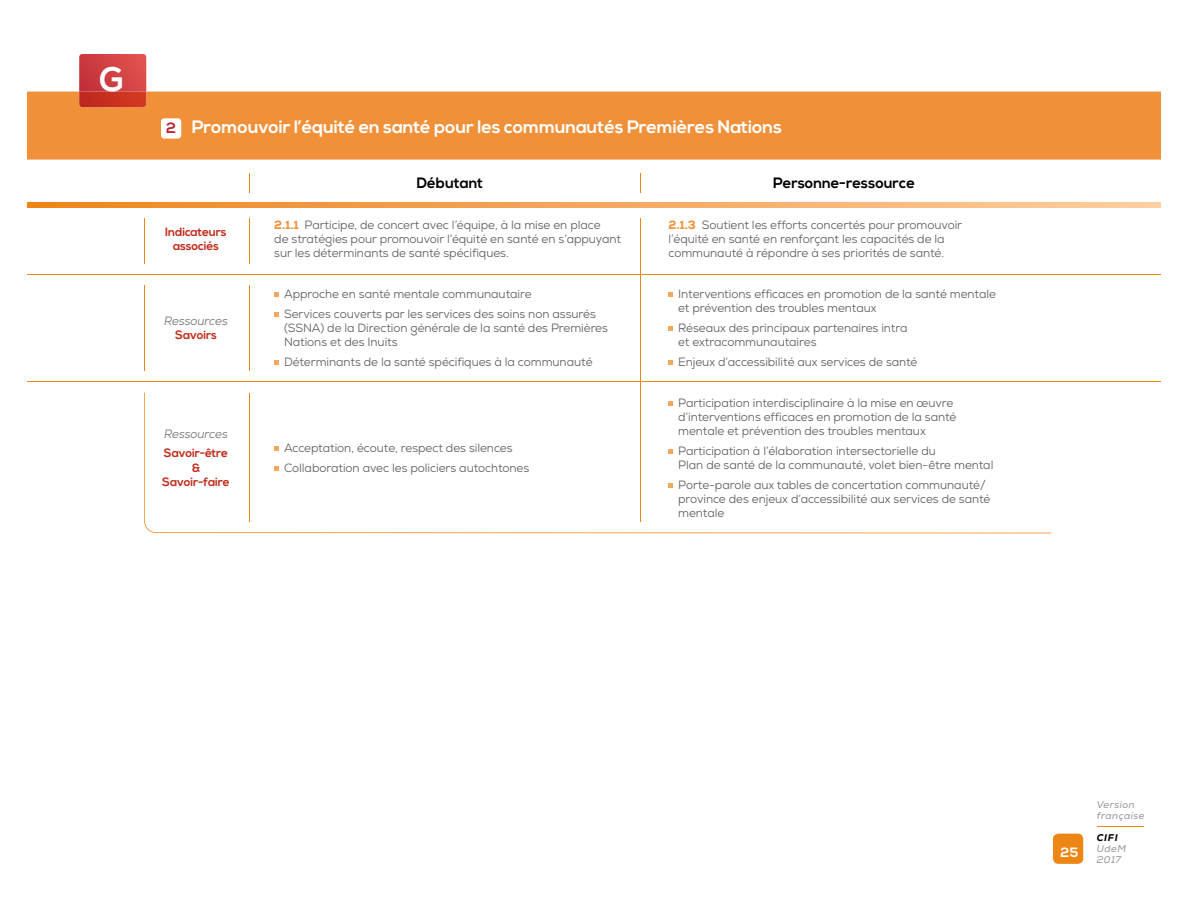
<style>
.page{position:relative;width:1188px;height:918px;background:#fff}
.page>*{position:absolute;margin:0;border:0;box-sizing:border-box;transform-origin:0 0}
.t1{font:700 33.75px "Nexa";color:#fff}
.t2{font:700 18px "Nexa";letter-spacing:-.005em;color:#fff}
.t3{font:700 15px "Nexa";color:#000}
.t4{font:700 13.5px "Nexa";color:#fff}
.t5{font:12px/14.2px "Nexa";letter-spacing:-.005em;color:#5e5e5f}
.t6{font:700 12px/14.2px "Nexa";letter-spacing:-.005em;color:#c02b1a;text-align:center}
.t7{font:italic 12px "Nexa";letter-spacing:-.005em;color:#727273}
.t8{font:italic 9.75px/10.8px "Nexa";letter-spacing:.05em;color:#919192}
.t9{font:italic 800 9.75px "Nexa";color:#000}
.s1{font-size:15px;color:#bb2436}
.s2{font-weight:800;color:#f09039}
</style>
<div class="page">
<div style="left:1053px;top:834px;width:30px;height:30px;background:#ee8615;border-radius:5px"></div>
<hr style="left:1097px;top:826px;width:47px;height:1px;background:#ee8615">
<div style="left:27px;top:92px;width:1134px;height:68px;background:#f09039"></div>
<div style="left:161px;top:118px;width:20px;height:21px;background:#fff;border-radius:3px"></div>
<svg style="left:274px;top:292px;width:5px;height:5px"></svg>
<svg style="left:274px;top:312px;width:5px;height:4px"></svg>
<svg style="left:274px;top:360px;width:5px;height:5px"></svg>
<svg style="left:669px;top:292px;width:4px;height:5px"></svg>
<svg style="left:669px;top:326px;width:4px;height:5px"></svg>
<svg style="left:669px;top:360px;width:4px;height:5px"></svg>
<svg style="left:27px;top:202px;width:1134px;height:6px;background:#f5a85d"></svg>
<svg style="left:144px;top:393px;width:907px;height:140px"></svg>
<hr style="left:249px;top:285px;width:1px;height:85px;background:#ee8615">
<hr style="left:144px;top:285px;width:1px;height:85px;background:#ee8615">
<hr style="left:249px;top:393px;width:1px;height:129px;background:#ee8615">
<hr style="left:249px;top:218px;width:1px;height:46px;background:#ee8615">
<svg style="left:249px;top:173px;width:1px;height:20px"></svg>
<svg style="left:640px;top:173px;width:1px;height:20px"></svg>
<hr style="left:144px;top:218px;width:1px;height:46px;background:#ee8615">
<hr style="left:640px;top:218px;width:1px;height:304px;background:#ee8615">
<hr style="left:27px;top:274px;width:1134px;height:1px;background:#ee8615">
<hr style="left:27px;top:381px;width:1134px;height:1px;background:#ee8615">
<svg style="left:79px;top:54px;width:67px;height:53px;background:#ce3e3b"></svg>
<h1 class="t1" style="left:100px;top:60px;width:26px">G</h1>
<h2 class="t2" style="left:166px;top:117px;width:617px"><span class="s1">2</span> Promouvoir l’équité en santé pour les communautés Premières Nations</h2>
<p class="t3" style="left:417px;top:174px;width:68px">Débutant</p>
<p class="t3" style="left:773px;top:174px;width:143px">Personne-ressource</p>
<p class="t6" style="left:165px;top:225px;width:63px">Indicateurs associés</p>
<p class="t5" style="left:274px;top:218px;width:348px"><span class="s2">2.1.1</span> Participe, de concert avec l’équipe, à la mise en place<br>de stratégies pour promouvoir l’équité en santé en s’appuyant sur les déterminants de santé spécifiques.</p>
<p class="t5" style="left:669px;top:217px;width:295px"><span class="s2">2.1.3</span> Soutient les efforts concertés pour promouvoir l’équité en santé en renforçant les capacités de la communauté à répondre à ses priorités de santé.</p>
<p class="t7" style="left:164px;top:313px;width:65px">Ressources</p>
<p class="t6" style="left:175px;top:328px;width:43px">Savoirs</p>
<p class="t5" style="left:284px;top:284px;width:313px;line-height:19.6px">Approche en santé mentale communautaire<br>Services couverts par les services des soins non assurés</p>
<p class="t5" style="left:284px;top:321px;width:325px">(SSNA) de la Direction générale de la santé des Premières<br>Nations et des Inuits</p>
<p class="t5" style="left:284px;top:355px;width:310px">Déterminants de la santé spécifiques à la communauté</p>
<p class="t7" style="left:164px;top:426px;width:65px">Ressources</p>
<p class="t6" style="left:162px;top:447px;width:69px">Savoir-être &amp;<br>Savoir-faire</p>
<p class="t5" style="left:284px;top:438px;width:247px;line-height:19.6px">Acceptation, écoute, respect des silences<br>Collaboration avec les policiers autochtones</p>
<p class="t5" style="left:678px;top:287px;width:319px">Interventions efficaces en promotion de la santé mentale et prévention des troubles mentaux</p>
<p class="t5" style="left:678px;top:321px;width:231px">Réseaux des principaux partenaires intra et extracommunautaires</p>
<p class="t5" style="left:678px;top:355px;width:241px">Enjeux d’accessibilité aux services de santé</p>
<p class="t5" style="left:678px;top:395px;width:280px">Participation interdisciplinaire à la mise en œuvre d’interventions efficaces en promotion de la santé mentale et prévention des troubles mentaux</p>
<p class="t5" style="left:678px;top:444px;width:317px">Participation à l’élaboration intersectorielle du<br>Plan de santé de la communauté, volet bien-être mental</p>
<p class="t5" style="left:678px;top:477px;width:314px">Porte-parole aux tables de concertation communauté/ province des enjeux d’accessibilité aux services de santé mentale</p>
<p class="t4" style="left:1061px;top:844px;width:19px">25</p>
<p class="t8" style="left:1097px;top:799px;width:49px">Version française</p>
<p class="t9" style="left:1097px;top:832px;width:22px">CIFI</p>
<p class="t8" style="left:1097px;top:843px;width:31px">UdeM<br>2017</p>
</div>
